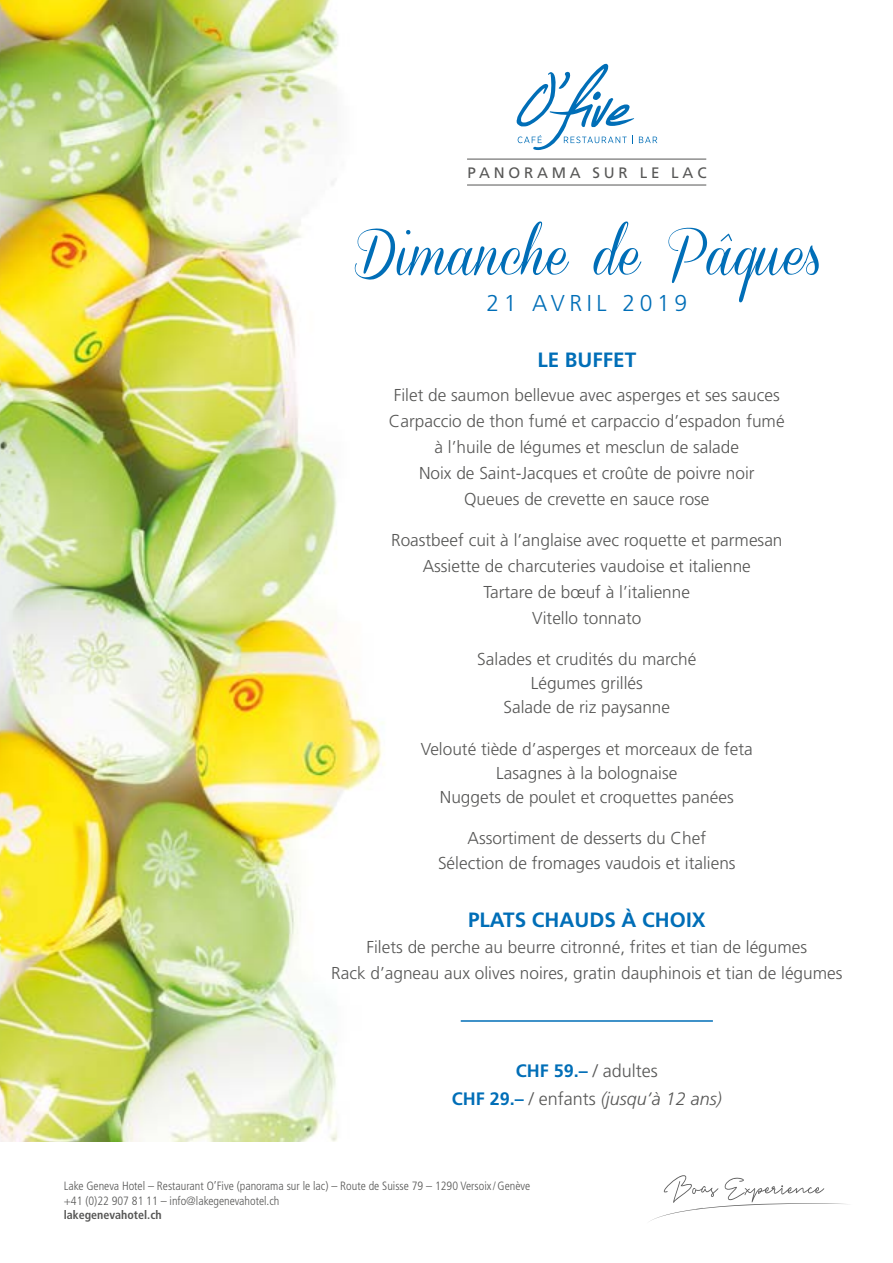
<style>
.page{position:relative;width:893px;height:1263px;background:#fff}
.page>*{position:absolute;margin:0;border:0;box-sizing:border-box;transform-origin:0 0}
.t1{font:51px "Coneria Script Demo";letter-spacing:.01em;color:#006eb7}
.t2{font:300 22.95px "Frutiger LT Std";letter-spacing:.2em;color:#006eb7}
.t3{font:700 20.7px "Frutiger LT Std";color:#006eb7}
.t4{font:300 18px/28.5px "Frutiger LT Std";color:#575756;text-align:center}
.t5{font:300 17.25px/25.8px "Frutiger LT Std";color:#575756;text-align:center}
.t6{font:15.15px "Frutiger LT Std";letter-spacing:.25em;color:#575756}
.t7{font:300 condensed 12px/14.4px "Frutiger LT Std";color:#575756}
.t8{font:700 condensed 12px "Frutiger LT Std";color:#575756}
.s1{font-weight:700;color:#006eb7}
.s2{font-style:italic}
</style>
<div class="page">
<img style="left:0;top:0;width:385px;height:1142px">
<svg style="left:516px;top:64px;width:141px;height:86px"></svg>
<hr style="left:467px;top:159px;width:239px;height:1px;background:#575756">
<hr style="left:467px;top:184px;width:239px;height:2px;background:#575756">
<svg style="left:649px;top:1175px;width:199px;height:47px"></svg>
<hr style="left:461px;top:1020px;width:252px;height:2px;background:#006eb7">
<p class="t6" style="left:467px;top:164px;width:241px">PANORAMA SUR LE LAC</p>
<h1 class="t1" style="left:351px;top:227px;width:473px">Dimanche de Pâques</h1>
<h2 class="t2" style="left:486px;top:290px;width:202px">21 AVRIL 2019</h2>
<p class="t3" style="left:537px;top:347px;width:100px">LE BUFFET</p>
<p class="t5" style="left:389px;top:383px;width:397px">Filet de saumon bellevue avec asperges et ses sauces Carpaccio de thon fumé et carpaccio d’espadon fumé à l’huile de légumes et mesclun de salade<br>Noix de Saint-Jacques et croûte de poivre noir<br>Queues de crevette en sauce rose</p>
<p class="t5" style="left:391px;top:527px;width:393px">Roastbeef cuit à l’anglaise avec roquette et parmesan Assiette de charcuteries vaudoise et italienne<br>Tartare de bœuf à l’italienne<br>Vitello tonnato</p>
<p class="t5" style="left:477px;top:647px;width:221px;line-height:24.2px">Salades et crudités du marché<br>Légumes grillés<br>Salade de riz paysanne</p>
<p class="t5" style="left:421px;top:737px;width:334px;line-height:24.2px">Velouté tiède d’asperges et morceaux de feta<br>Lasagnes à la bolognaise<br>Nuggets de poulet et croquettes panées</p>
<p class="t5" style="left:438px;top:826px;width:299px;line-height:24.2px">Assortiment de desserts du Chef<br>Sélection de fromages vaudois et italiens</p>
<p class="t3" style="left:468px;top:908px;width:239px">PLATS CHAUDS À CHOIX</p>
<p class="t5" style="left:331px;top:934px;width:513px">Filets de perche au beurre citronné, frites et tian de légumes<br>Rack d’agneau aux olives noires, gratin dauphinois et tian de légumes</p>
<p class="t4" style="left:452px;top:1056px;width:272px"><span class="s1">CHF 59.–</span> / adultes<br><span class="s1">CHF 29.–</span> / enfants <span class="s2">(jusqu’à 12 ans)</span></p>
<p class="t7" style="left:64px;top:1179px;width:468px">Lake Geneva Hotel – Restaurant O’Five (panorama sur le lac) – Route de Suisse 79 – 1290 Versoix/Genève +41 (0)22 907 81 11 – info@lakegenevahotel.ch</p>
<p class="t8" style="left:64px;top:1208px;width:99px">lakegenevahotel.ch</p>
</div>
